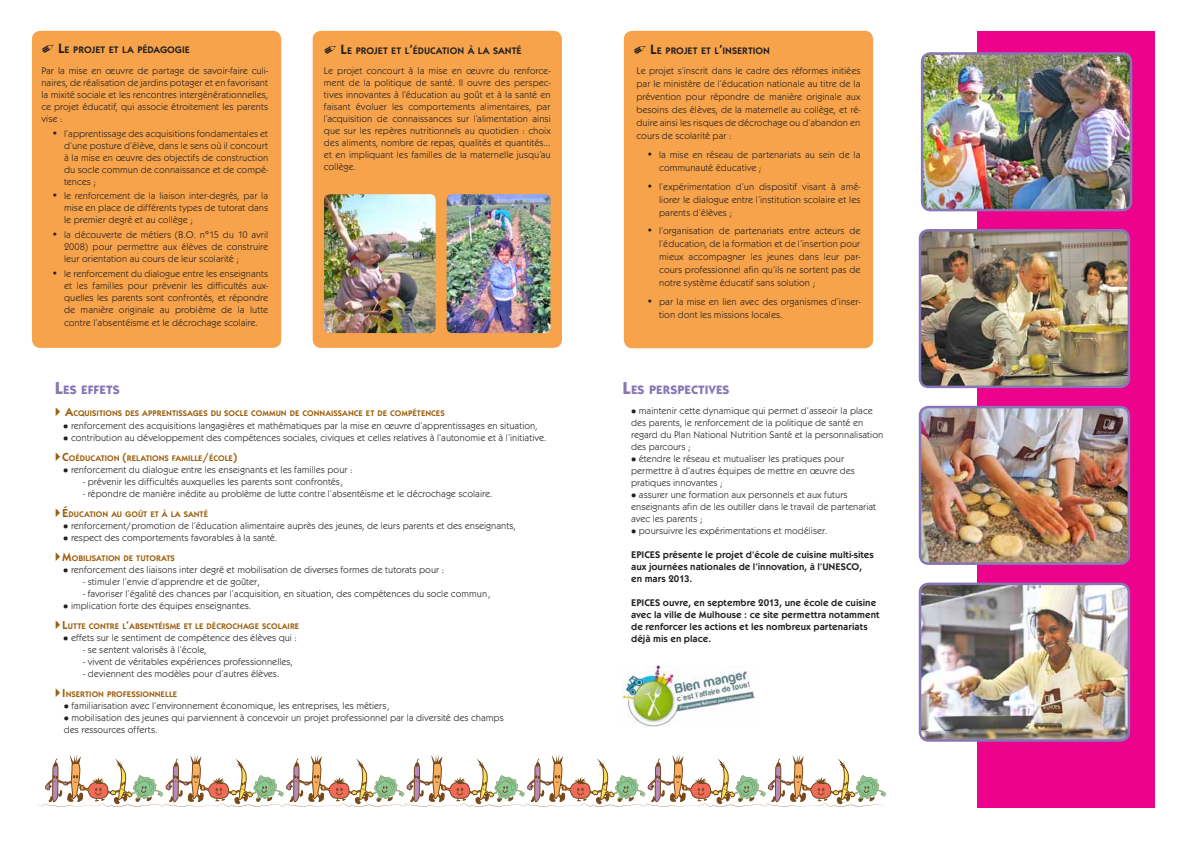
<style>
.page{position:relative;width:1191px;height:842px;background:#fff}
.page>*{position:absolute;margin:0;border:0;box-sizing:border-box;transform-origin:0 0}
.t1{font:700 12.6px "Kabel Itc T";color:#8875b5}
.t2{font:10px/12px "Kabel Itc T";color:#231f20;text-align:justify}
.t3{font:600 10px/12px "Kabel Itc T";color:#231f20}
.t4{font:600 9.8px "Kabel Itc T";color:#231f20}
.t5{font:600 8.4px "Kabel Itc T";color:#9c5f0d}
.s1{font-size:14px}
.s2{font-family:"Times New Roman";font-size:12px}
.s3{font-size:18px}
.s4{font-size:12px}
</style>
<div class="page">
<div style="left:32px;top:31px;width:249px;height:317px;background:#f7a34b;border-radius:9px"></div>
<div style="left:313px;top:31px;width:249px;height:317px;background:#f7a34b;border-radius:9px"></div>
<div style="left:624px;top:31px;width:249px;height:317px;background:#f7a34b;border-radius:9px"></div>
<div style="left:977px;top:31px;width:177px;height:777px;background:#ed028c"></div>
<img style="left:622px;top:665px;width:132px;height:62px">
<img style="left:921px;top:584px;width:206px;height:155px">
<div style="left:918px;top:583px;width:212px;height:159px;border:2px solid #8875b5;border-radius:9px"></div>
<img style="left:921px;top:407px;width:206px;height:155px">
<div style="left:918px;top:406px;width:212px;height:159px;border:2px solid #8875b5;border-radius:9px"></div>
<img style="left:446px;top:194px;width:104px;height:139px">
<img style="left:324px;top:194px;width:111px;height:139px">
<img style="left:922px;top:55px;width:209px;height:155px">
<div style="left:921px;top:52px;width:211px;height:159px;border:2px solid #8875b5;border-radius:9px"></div>
<img style="left:921px;top:230px;width:206px;height:157px">
<div style="left:918px;top:229px;width:212px;height:159px;border:2px solid #8875b5;border-radius:9px"></div>
<svg style="left:36px;top:755px;width:850px;height:52px"></svg>
<p class="t4" style="left:58px;top:44px;width:133px"><span class="s1">L</span>E PROJET ET LA PÉDAGOGIE</p>
<p class="t2" style="left:41px;top:64px;width:228px">Par la mise en œuvre de partage de savoir-faire culi&shy;naires, de réalisation de jardins potager et en favorisant la mixité sociale et les rencontres intergénérationnelles, ce projet éducatif, qui associe étroitement les parents vise :</p>
<p class="t2" style="left:64px;top:127px;width:206px;text-indent:-11px"><span class="s2">•</span> l’apprentissage des acquisitions fondamentales et d’une posture d’élève, dans le sens où il concourt à la mise en œuvre des objectifs de construction du socle commun de connaissance et de compé&shy;tences ;</p>
<p class="t2" style="left:64px;top:190px;width:206px;text-indent:-11px"><span class="s2">•</span> le renforcement de la liaison inter-degrés, par la mise en place de différents types de tutorat dans le premier degré et au collège ;</p>
<p class="t2" style="left:64px;top:229px;width:206px;text-indent:-11px"><span class="s2">•</span> la découverte de métiers (B.O. n°15 du 10 avril 2008) pour permettre aux élèves de construire leur orientation au cours de leur scolarité ;</p>
<p class="t2" style="left:64px;top:268px;width:206px;text-indent:-11px"><span class="s2">•</span> le renforcement du dialogue entre les enseignants et les familles pour prévenir les difficultés aux&shy;quelles les parents sont confrontés, et répondre de manière originale au problème de la lutte</p>
<p class="t2" style="left:64px;top:317px;width:195px">contre l’absentéisme et le décrochage scolaire.</p>
<p class="t4" style="left:340px;top:45px;width:183px"><span class="s1">L</span>E PROJET ET L<span class="s1">’</span>ÉDUCATION À LA SANTÉ</p>
<p class="t2" style="left:324px;top:65px;width:228px">Le projet concourt à la mise en œuvre du renforce&shy;ment de la politique de santé. Il ouvre des perspec&shy;tives innovantes à l’éducation au goût et à la santé en faisant évoluer les comportements alimentaires, par l’acquisition de connaissances sur l’alimentation ainsi que sur les repères nutritionnels au quotidien : choix des aliments, nombre de repas, qualités et quantités… et en impliquant les familles de la maternelle jusqu’au collège.</p>
<p class="t1" style="left:55px;top:381px;width:67px"><span class="s3">L</span>ES EFFETS</p>
<p class="t5" style="left:65px;top:409px;width:381px"><span class="s4">a</span>CQUISITIONS DES APPRENTISSAGES DU SOCLE COMMUN DE CONNAISSANCE ET DE COMPÉTENCES</p>
<p class="t2" style="left:63px;top:419px;width:476px">● renforcement des acquisitions langagières et mathématiques par la mise en œuvre d’apprentissages en situation,</p>
<p class="t2" style="left:63px;top:431px;width:485px">● contribution au développement des compétences sociales, civiques et celles relatives à l’autonomie et à l’initiative.</p>
<p class="t5" style="left:62px;top:453px;width:176px"><span class="s4">c</span>OÉDUCATION <span class="s4">(</span>RELATIONS FAMILLE<span class="s4">/</span>ÉCOLE<span class="s4">)</span></p>
<p class="t2" style="left:63px;top:463px;width:291px">● renforcement du dialogue entre les enseignants et les familles pour :</p>
<p class="t2" style="left:83px;top:475px;width:261px">- prévenir les difficultés auxquelles les parents sont confrontés,</p>
<p class="t2" style="left:83px;top:487px;width:411px">- répondre de manière inédite au problème de lutte contre l’absentéisme et le décrochage scolaire.</p>
<p class="t5" style="left:62px;top:509px;width:147px"><span class="s4">é</span>DUCATION AU GOÛT ET À LA SANTÉ</p>
<p class="t2" style="left:63px;top:519px;width:454px">● renforcement/promotion de l’éducation alimentaire auprès des jeunes, de leurs parents et des enseignants,</p>
<p class="t2" style="left:63px;top:531px;width:215px">● respect des comportements favorables à la santé.</p>
<p class="t5" style="left:62px;top:553px;width:114px"><span class="s4">m</span>OBILISATION DE TUTORATS</p>
<p class="t2" style="left:63px;top:563px;width:382px">● renforcement des liaisons inter degré et mobilisation de diverses formes de tutorats pour :</p>
<p class="t2" style="left:83px;top:575px;width:178px">- stimuler l’envie d’apprendre et de goûter,</p>
<p class="t2" style="left:83px;top:587px;width:409px">- favoriser l’égalité des chances par l’acquisition, en situation, des compétences du socle commun,</p>
<p class="t2" style="left:63px;top:599px;width:189px">● implication forte des équipes enseignantes.</p>
<p class="t5" style="left:62px;top:621px;width:238px"><span class="s4">l</span>UTTE CONTRE L<span class="s4">’</span>ABSENTÉISME ET LE DÉCROCHAGE SCOLAIRE</p>
<p class="t2" style="left:63px;top:631px;width:235px">● effets sur le sentiment de compétence des élèves qui :</p>
<p class="t2" style="left:83px;top:643px;width:125px">- se sentent valorisés à l’école,</p>
<p class="t2" style="left:83px;top:655px;width:211px">- vivent de véritables expériences professionnelles,</p>
<p class="t2" style="left:83px;top:667px;width:198px">- deviennent des modèles pour d’autres élèves.</p>
<p class="t5" style="left:62px;top:689px;width:117px"><span class="s4">i</span> NSERTION PROFESSIONNELLE</p>
<p class="t2" style="left:64px;top:699px;width:327px">● familiarisation avec l’environnement économique, les entreprises, les métiers,</p>
<p class="t2" style="left:64px;top:711px;width:441px">● mobilisation des jeunes qui parviennent à concevoir un projet professionnel par la diversité des champs des ressources offerts.</p>
<p class="t4" style="left:650px;top:45px;width:121px"><span class="s1">L</span>E PROJET ET L<span class="s1">’</span>INSERTION</p>
<p class="t2" style="left:636px;top:64px;width:225px;line-height:13px">Le projet s’inscrit dans le cadre des réformes initiées par le ministère de l’éducation nationale au titre de la prévention pour répondre de manière originale aux besoins des élèves, de la maternelle au collège, et ré&shy;duire ainsi les risques de décrochage ou d’abandon en cours de scolarité par :</p>
<p class="t2" style="left:659px;top:148px;width:203px;line-height:13px;text-indent:-11px"><span class="s2">•</span> la mise en réseau de partenariats au sein de la communauté éducative ;</p>
<p class="t2" style="left:659px;top:180px;width:203px;line-height:13px;text-indent:-11px"><span class="s2">•</span> l’expérimentation d’un dispositif visant à amé&shy;liorer le dialogue entre l’institution scolaire et les parents d’élèves ;</p>
<p class="t2" style="left:659px;top:224px;width:203px;line-height:13px;text-indent:-11px"><span class="s2">•</span> l’organisation de partenariats entre acteurs de l’éducation, de la formation et de l’insertion pour mieux accompagner les jeunes dans leur par&shy;cours professionnel afin qu’ils ne sortent pas de notre système éducatif sans solution ;</p>
<p class="t2" style="left:659px;top:295px;width:203px;line-height:13px;text-indent:-11px"><span class="s2">•</span> par la mise en lien avec des organismes d’inser&shy;tion dont les missions locales.</p>
<p class="t1" style="left:622px;top:381px;width:108px"><span class="s3">L</span>ES PERSPECTIVES</p>
<p class="t2" style="left:631px;top:404px;width:254px;text-align:left">● maintenir cette dynamique qui permet d’asseoir la place des parents, le renforcement de la politique de santé en regard du Plan National Nutrition Santé et la personnalisation des parcours ;</p>
<p class="t2" style="left:631px;top:452px;width:225px;text-align:left">● étendre le réseau et mutualiser les pratiques pour permettre à d’autres équipes de mettre en œuvre des pratiques innovantes ;</p>
<p class="t2" style="left:631px;top:488px;width:247px;text-align:left">● assurer une formation aux personnels et aux futurs enseignants afin de les outiller dans le travail de partenariat avec les parents ;</p>
<p class="t2" style="left:631px;top:524px;width:197px">● poursuivre les expérimentations et modéliser.</p>
<p class="t3" style="left:631px;top:549px;width:244px">EPICES présente le projet d’école de cuisine multi-sites aux journées nationales de l’innovation, à l’UNESCO, en mars 2013.</p>
<p class="t3" style="left:631px;top:597px;width:250px">EPICES ouvre, en septembre 2013, une école de cuisine avec la ville de Mulhouse : ce site permettra notamment de renforcer les actions et les nombreux partenariats déjà mis en place.</p>
</div>
